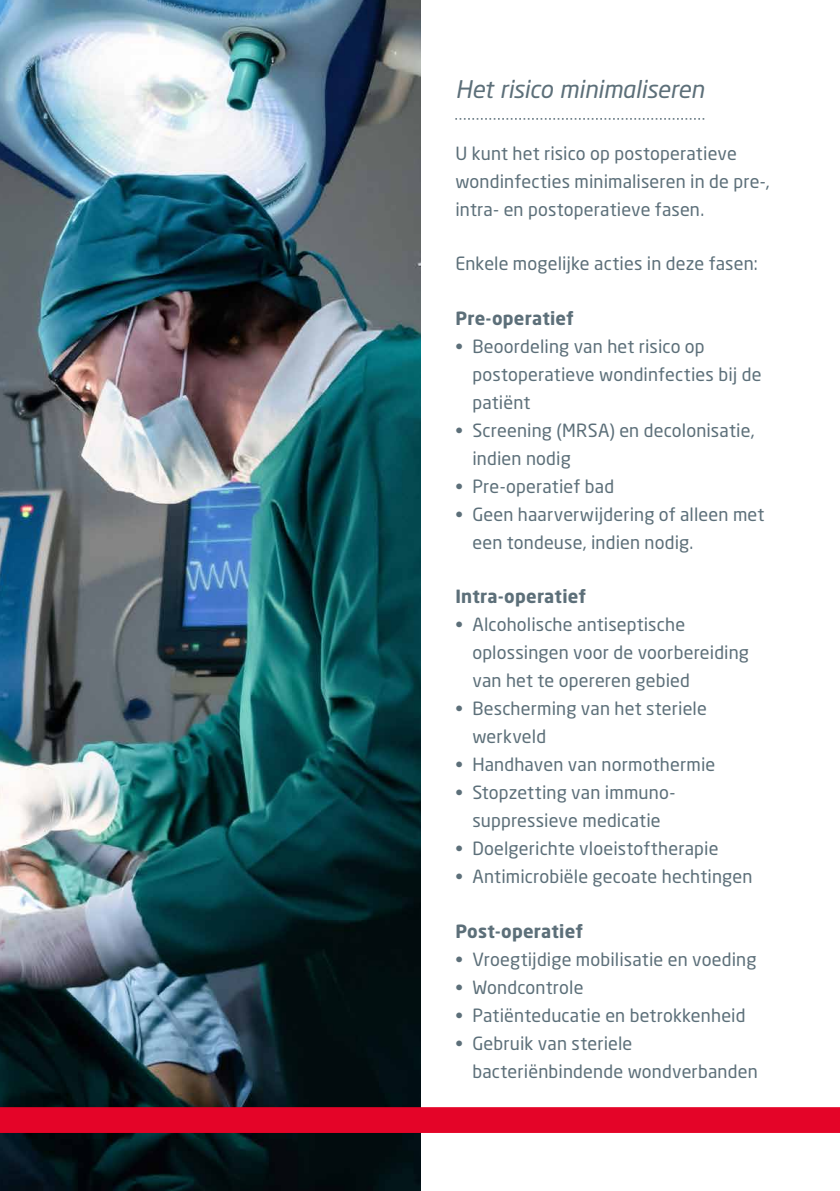
<style>
.page{position:relative;width:840px;height:1191px;background:#fff}
.page>*{position:absolute;margin:0;border:0;box-sizing:border-box;transform-origin:0 0}
.t1{font:italic 24px "Neo Sans W1 G";letter-spacing:-.01em;color:#5c6f79}
.t2{font:18px/28px "Neo Sans W1 G";letter-spacing:.005em;color:#5c6f79}
.t3{font:700 18px "Neo Sans W1 G";letter-spacing:.015em;color:#5c6f79}
</style>
<div class="page">
<img style="left:0;top:0;width:420px;height:1191px">
<div style="left:0;top:1107px;width:839px;height:26px;background:#e40428"></div>
<svg style="left:455px;top:118px;width:249px;height:2px"></svg>
<h1 class="t1" style="left:455px;top:75px;width:250px">Het risico minimaliseren</h1>
<p class="t2" style="left:455px;top:139px;width:316px">U kunt het risico op postoperatieve wondinfecties minimaliseren in de pre-, intra- en postoperatieve fasen.</p>
<p class="t2" style="left:455px;top:249px;width:304px">Enkele mogelijke acties in deze fasen:</p>
<p class="t3" style="left:455px;top:306px;width:120px">Pre-operatief</p>
<p class="t2" style="left:472px;top:332px;width:290px;text-indent:-17px">• Beoordeling van het risico op postoperatieve wondinfecties bij de patiënt</p>
<p class="t2" style="left:472px;top:416px;width:283px;text-indent:-17px">• Screening (MRSA) en decolonisatie, indien nodig</p>
<p class="t2" style="left:455px;top:472px;width:160px">• Pre-operatief bad</p>
<p class="t2" style="left:472px;top:500px;width:293px;text-indent:-17px">• Geen haarverwijdering of alleen met een tondeuse, indien nodig.</p>
<p class="t3" style="left:455px;top:585px;width:132px">Intra-operatief</p>
<p class="t2" style="left:472px;top:610px;width:278px;text-indent:-17px">• Alcoholische antiseptische oplossingen voor de voorbereiding van het te opereren gebied</p>
<p class="t2" style="left:472px;top:694px;width:236px;text-indent:-17px">• Bescherming van het steriele werkveld</p>
<p class="t2" style="left:455px;top:750px;width:261px">• Handhaven van normothermie</p>
<p class="t2" style="left:455px;top:778px;width:220px;text-align:center">• Stopzetting van immuno&shy;suppressieve medicatie</p>
<p class="t2" style="left:455px;top:834px;width:264px">• Doelgerichte vloeistoftherapie</p>
<p class="t2" style="left:455px;top:862px;width:298px">• Antimicrobiële gecoate hechtingen</p>
<p class="t3" style="left:455px;top:919px;width:129px">Post-operatief</p>
<p class="t2" style="left:455px;top:944px;width:302px">• Vroegtijdige mobilisatie en voeding</p>
<p class="t2" style="left:455px;top:972px;width:129px">• Wondcontrole</p>
<p class="t2" style="left:455px;top:1000px;width:291px">• Patiënteducatie en betrokkenheid</p>
<p class="t2" style="left:472px;top:1028px;width:287px;text-indent:-17px">• Gebruik van steriele bacteriënbindende wondverbanden</p>
</div>
